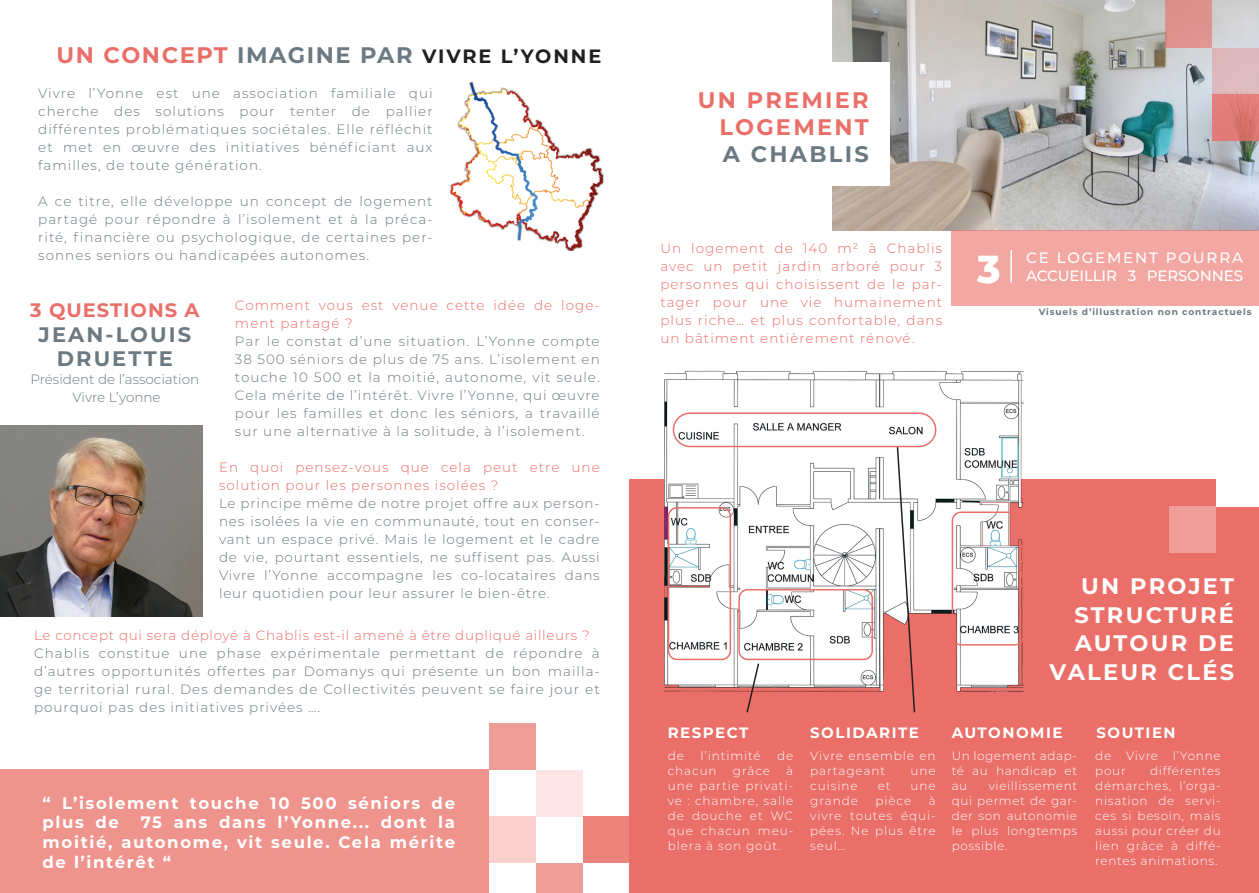
<style>
.page{position:relative;width:1259px;height:893px;background:#fff}
.page>*{position:absolute;margin:0;border:0;box-sizing:border-box;transform-origin:0 0}
._20{font:800 39px "Montserrat";color:#fff}
.uncover_big__text{font:700 22.5px/28.5px "Montserrat";letter-spacing:.1em;color:#fff;text-align:right}
.uncover_big__text-2{font:700 22.5px/27px "Montserrat";letter-spacing:.1em;color:#ea6f68;text-align:justify}
.uncover_big__text-3{font:700 22.5px "Montserrat";letter-spacing:.07em;color:#6d7981}
.uncover_big__text-4{font:700 21px/24px "Montserrat";letter-spacing:.1em;color:#6d7981;text-align:center}
.t1{font:700 19.5px "Montserrat";letter-spacing:.05em;color:#ea6f68}
.FUL_TEXT_COVER{font:700 19.35px "Montserrat";letter-spacing:.1em;color:#231f20}
.medium_white_text{font:700 16.5px/19.8px "Montserrat";letter-spacing:.1em;color:#fff}
.medium_white_text-2{font:700 15px "Montserrat";letter-spacing:.1em;color:#fff}
.medium_white_text-3{font:500 15px "Montserrat";letter-spacing:-.01em;color:#fff}
.medium_white_text-4{font:500 15px "Montserrat";letter-spacing:.12em;color:#fff}
.full_text_grey{font:300 13.5px/18px "Montserrat";letter-spacing:.075em;color:#6d7981;text-align:justify}
.full_text_grey-2{font:300 13.5px/18px "Montserrat";letter-spacing:.075em;color:#ea6f68}
.full_text_grey-3{font:300 13.5px "Montserrat";letter-spacing:.05em;color:#ea6f68}
.uncover_big__text-5{font:300 13.5px/18px "Montserrat";color:#6d7981;text-align:center}
.small_white_text{font:300 12px/15px "Montserrat";letter-spacing:.06em;color:#fff;text-align:justify}
.web{font:700 9px "Montserrat";letter-spacing:.1em;color:#6d7981}
.s1{color:#ea6f68}
.s2{color:#6d7981}
</style>
<div class="page">
<img style="left:0;top:425px;width:202px;height:192px">
<img style="left:832px;top:0;width:427px;height:230px">
<div style="left:649px;top:63px;width:241px;height:123px;background:#fff"></div>
<div style="left:629px;top:479px;width:630px;height:414px;background:#ea6f68"></div>
<div style="left:0;top:770px;width:489px;height:123px;background:#ef938d"></div>
<div style="left:583px;top:816px;width:46px;height:47px;background:#ec827c"></div>
<div style="left:489px;top:723px;width:47px;height:47px;background:#f09d98"></div>
<div style="left:536px;top:863px;width:47px;height:30px;background:#f09d98"></div>
<div style="left:536px;top:770px;width:47px;height:46px;background:#fbe6e5"></div>
<div style="left:489px;top:816px;width:47px;height:47px;background:#f8cfcd"></div>
<div style="left:1165px;top:0;width:47px;height:48px;background:#dd928e"></div>
<div style="left:951px;top:230px;width:308px;height:76px;background:#f2a7a3"></div>
<svg style="left:1212px;top:94px;width:47px;height:47px;background:#de7974"></svg>
<div style="left:1212px;top:48px;width:47px;height:46px;background:#ddbabe"></div>
<div style="left:1216px;top:460px;width:43px;height:47px;background:#fff"></div>
<div style="left:1168px;top:506px;width:47px;height:47px;background:#f09e99"></div>
<img style="left:664px;top:370px;width:360px;height:322px">
<svg style="left:896px;top:447px;width:20px;height:266px"></svg>
<div style="left:672px;top:412px;width:264px;height:35px;border:2px solid #ea6f68;border-radius:17px"></div>
<svg style="left:745px;top:662px;width:15px;height:51px"></svg>
<div style="left:668px;top:507px;width:63px;height:153px;border:2px solid #ea6f68;border-radius:9px"></div>
<div style="left:738px;top:589px;width:135px;height:71px;border:2px solid #ea6f68;border-radius:9px"></div>
<div style="left:951px;top:511px;width:73px;height:135px;border:2px solid #ea6f68;border-radius:9px"></div>
<hr style="left:1010px;top:250px;width:2px;height:33px;background:#fff">
<img style="left:449px;top:82px;width:155px;height:168px">
<p class="uncover_big__text-3" style="left:57px;top:38px;width:357px"><span class="s1">UN CONCEPT</span> IMAGINE PAR</p>
<p class="FUL_TEXT_COVER" style="left:422px;top:42px;width:181px">VIVRE L’YONNE</p>
<p class="full_text_grey" style="left:38px;top:84px;width:396px">Vivre l’Yonne est une association familiale qui cherche des solutions pour tenter de pallier différentes problématiques sociétales. Elle réfléchit et met en œuvre des initiatives bénéficiant aux familles, de toute génération.</p>
<p class="full_text_grey" style="left:38px;top:192px;width:396px">A ce titre, elle développe un concept de logement partagé pour répondre à l’isolement et à la préca&shy;rité, financière ou psychologique, de certaines per&shy;sonnes seniors ou handicapées autonomes.</p>
<p class="full_text_grey-2" style="left:235px;top:296px;width:366px">Comment vous est venue cette idée de loge&shy;ment partagé ?</p>
<p class="full_text_grey" style="left:235px;top:332px;width:366px">Par le constat d’une situation. L’Yonne compte 38 500 séniors de plus de 75 ans. L’isolement en touche 10 500 et la moitié, autonome, vit seule.<br>Cela mérite de l’intérêt. Vivre l’Yonne, qui œuvre pour les familles et donc les séniors, a travaillé sur une alternative à la solitude, à l’isolement.</p>
<p class="full_text_grey-2" style="left:219px;top:458px;width:382px">En quoi pensez-vous que cela peut etre une solution pour les personnes isolées ?</p>
<p class="full_text_grey" style="left:219px;top:494px;width:382px">Le principe même de notre projet offre aux person&shy;nes isolées la vie en communauté, tout en conser&shy;vant un espace privé. Mais le logement et le cadre de vie, pourtant essentiels, ne suffisent pas. Aussi Vivre l’Yonne accompagne les co-locataires dans leur quotidien pour leur assurer le bien-être.</p>
<p class="full_text_grey-3" style="left:34px;top:626px;width:557px">Le concept qui sera déployé à Chablis est-il amené à être dupliqué ailleurs ?</p>
<p class="full_text_grey" style="left:34px;top:644px;width:567px">Chablis constitue une phase expérimentale permettant de répondre à d’autres opportunités offertes par Domanys qui présente un bon mailla&shy;ge territorial rural. Des demandes de Collectivités peuvent se faire jour et pourquoi pas des initiatives privées ….</p>
<p class="t1" style="left:30px;top:296px;width:171px">3 QUESTIONS A</p>
<p class="uncover_big__text-4" style="left:39px;top:322px;width:154px">JEAN-LOUIS<br>DRUETTE</p>
<p class="uncover_big__text-5" style="left:30px;top:370px;width:170px">Président de l’association<br>Vivre L’yonne</p>
<p class="medium_white_text" style="left:43px;top:792px;width:414px">“ L’isolement touche 10 500 séniors de plus de</p>
<p class="medium_white_text" style="left:43px;top:812px;width:414px;text-align:justify;text-indent:98px">75 ans dans l’Yonne... dont la moitié, autonome, vit seule. Cela mérite de l’intérêt “</p>
<p class="uncover_big__text-2" style="left:719px;top:85px;width:151px;text-indent:-22px">UN PREMIER LOGEMENT <span class="s2">A CHABLIS</span></p>
<p class="full_text_grey-2" style="left:660px;top:238px;width:283px;text-align:justify">Un logement de 140 m² à Chablis avec un petit jardin arboré pour 3 personnes qui choisissent de le par&shy;tager pour une vie humainement plus riche… et plus confortable, dans un bâtiment entièrement rénové.</p>
<p class="_20" style="left:977px;top:240px;width:25px">3</p>
<p class="medium_white_text-4" style="left:1026px;top:248px;width:218px">CE LOGEMENT POURRA</p>
<p class="medium_white_text-3" style="left:1026px;top:266px;width:218px">ACCUEILLIR 3 PERSONNES</p>
<p class="web" style="left:1038px;top:306px;width:214px">Visuels d’illustration non contractuels</p>
<p class="uncover_big__text" style="left:1049px;top:571px;width:186px">UN PROJET<br>STRUCTURÉ<br>AUTOUR DE<br>VALEUR CLÉS</p>
<p class="medium_white_text-2" style="left:668px;top:722px;width:82px">RESPECT</p>
<p class="medium_white_text-2" style="left:810px;top:722px;width:110px">SOLIDARITE</p>
<p class="medium_white_text-2" style="left:951px;top:722px;width:112px">AUTONOMIE</p>
<p class="medium_white_text-2" style="left:1096px;top:722px;width:81px">SOUTIEN</p>
<p class="small_white_text" style="left:668px;top:748px;width:18px">de</p>
<p class="small_white_text" style="left:700px;top:748px;width:62px">l’intimité</p>
<p class="small_white_text" style="left:777px;top:748px;width:18px">de</p>
<p class="small_white_text" style="left:668px;top:763px;width:50px">chacun</p>
<p class="small_white_text" style="left:733px;top:763px;width:39px">grâce</p>
<p class="small_white_text" style="left:668px;top:763px;width:127px;text-indent:118px">à une partie privati&shy;ve : chambre, salle de douche et WC que chacun meu&shy;blera à son goût.</p>
<p class="small_white_text" style="left:810px;top:748px;width:127px">Vivre ensemble en partageant</p>
<p class="small_white_text" style="left:910px;top:763px;width:27px">une</p>
<p class="small_white_text" style="left:810px;top:778px;width:49px">cuisine</p>
<p class="small_white_text" style="left:877px;top:778px;width:14px">et</p>
<p class="small_white_text" style="left:910px;top:778px;width:27px">une</p>
<p class="small_white_text" style="left:810px;top:793px;width:49px">grande</p>
<p class="small_white_text" style="left:875px;top:793px;width:37px">pièce</p>
<p class="small_white_text" style="left:810px;top:793px;width:127px;text-indent:118px">à vivre toutes équi&shy;pées. Ne plus être seul…</p>
<p class="small_white_text" style="left:951px;top:748px;width:127px">Un logement adap&shy;té au handicap et au</p>
<p class="small_white_text" style="left:951px;top:778px;width:127px;text-indent:37px">vieillissement qui permet de gar&shy;der son autonomie le plus longtemps possible.</p>
<p class="small_white_text" style="left:1095px;top:748px;width:127px">de Vivre l’Yonne pour</p>
<p class="small_white_text" style="left:1095px;top:763px;width:127px;text-indent:55px">différentes démarches, l’orga&shy;nisation de servi&shy;ces si besoin, mais aussi pour créer du lien grâce à diffé&shy;rentes animations.</p>
</div>
